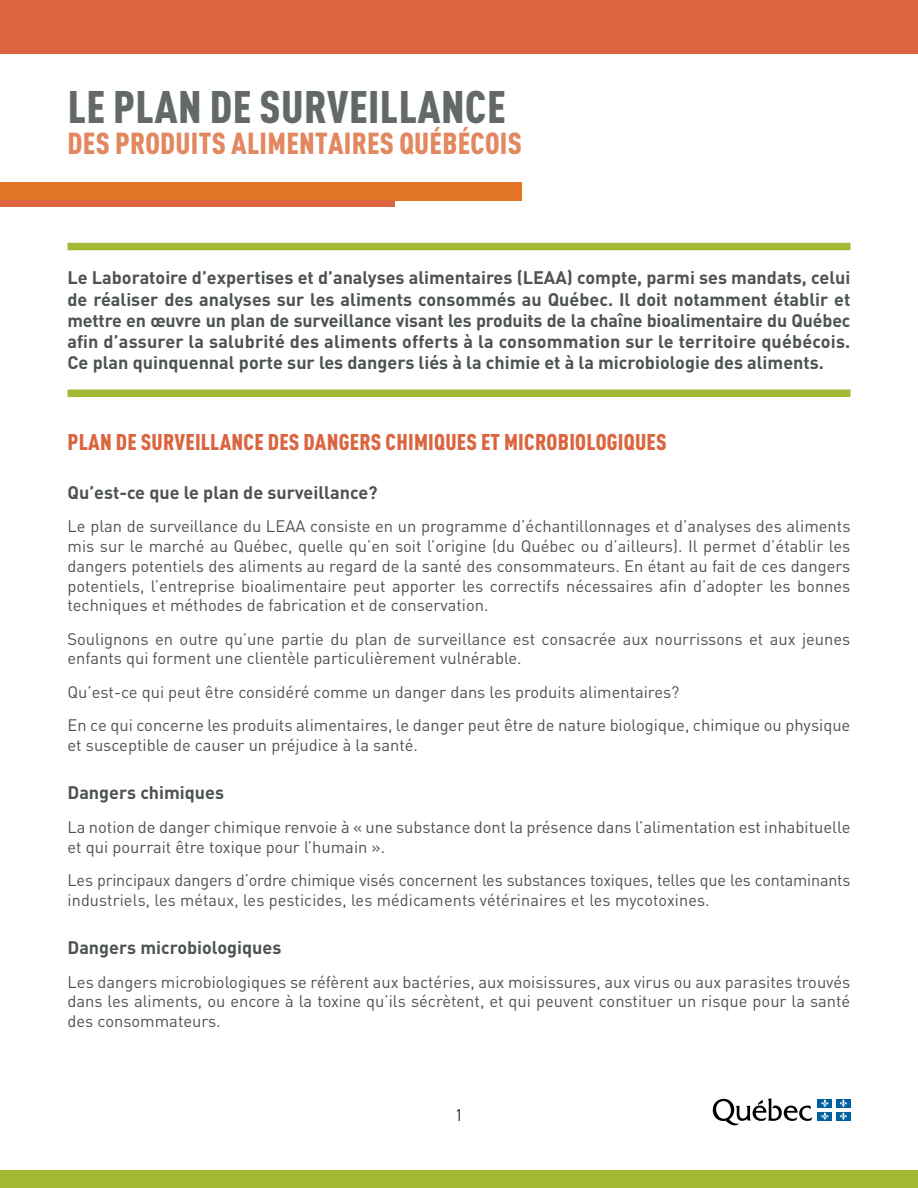
<style>
.page{position:relative;width:918px;height:1188px;background:#fff}
.page>*{position:absolute;margin:0;border:0;box-sizing:border-box;transform-origin:0 0}
.t1{font:900 condensed 45px "DINOT";letter-spacing:.01em;color:#626968}
.t2{font:900 condensed 30px "DINOT";letter-spacing:.01em;color:#e2875f}
.t3{font:900 condensed 22.5px "DINOT";letter-spacing:.01em;color:#da653f}
.Intro{font:700 18px/21.3px "DINOT";color:#4d5350;text-align:justify}
.t4{font:16.5px/19.8px "DINOT";color:#4d5350}
.Page{font:condensed 16.5px "DINOT";color:#000}
</style>
<div class="page">
<div style="left:68px;top:243px;width:782px;height:7px;background:#a2b935"></div>
<div style="left:68px;top:389px;width:782px;height:8px;background:#a2b935"></div>
<div style="left:0;top:0;width:918px;height:54px;background:#da653f"></div>
<div style="left:0;top:1171px;width:918px;height:17px;background:#a2b935"></div>
<div style="left:0;top:183px;width:522px;height:18px;background:#e37527"></div>
<div style="left:0;top:200px;width:394px;height:7px;background:#da653f"></div>
<img style="left:712px;top:1098px;width:139px;height:28px">
<h1 class="t1" style="left:68px;top:79px;width:439px">LE PLAN DE SURVEILLANCE</h1>
<h1 class="t2" style="left:68px;top:125px;width:456px">DES PRODUITS ALIMENTAIRES QUÉBÉCOIS</h1>
<p class="Intro" style="left:68px;top:266px;width:785px">Le Laboratoire d’expertises et d’analyses alimentaires (LEAA) compte, parmi ses mandats, celui de réaliser des analyses sur les aliments consommés au Québec. Il doit notamment établir et mettre en œuvre un plan de surveillance visant les produits de la chaîne bioalimentaire du Québec afin d’assurer la salubrité des aliments offerts à la consommation sur le territoire québécois.<br>Ce plan quinquennal porte sur les dangers liés à la chimie et à la microbiologie des aliments.</p>
<h2 class="t3" style="left:68px;top:428px;width:601px">PLAN DE SURVEILLANCE DES DANGERS CHIMIQUES ET MICROBIOLOGIQUES</h2>
<h3 class="Intro" style="left:68px;top:481px;width:312px">Qu’est-ce que le plan de surveillance?</h3>
<p class="t4" style="left:68px;top:516px;width:785px;text-align:justify">Le plan de surveillance du LEAA consiste en un programme d’échantillonnages et d’analyses des aliments mis sur le marché au Québec, quelle qu’en soit l’origine (du Québec ou d’ailleurs). Il permet d’établir les dangers potentiels des aliments au regard de la santé des consommateurs. En étant au fait de ces dangers potentiels, l’entreprise bioalimentaire peut apporter les correctifs nécessaires afin d’adopter les bonnes techniques et méthodes de fabrication et de conservation.</p>
<p class="t4" style="left:68px;top:628px;width:784px">Soulignons en outre qu’une partie du plan de surveillance est consacrée aux nourrissons et aux jeunes enfants qui forment une clientèle particulièrement vulnérable.</p>
<p class="t4" style="left:68px;top:681px;width:613px">Qu’est-ce qui peut être considéré comme un danger dans les produits alimentaires?</p>
<p class="t4" style="left:68px;top:714px;width:784px">En ce qui concerne les produits alimentaires, le danger peut être de nature biologique, chimique ou physique et susceptible de causer un préjudice à la santé.</p>
<h3 class="Intro" style="left:68px;top:782px;width:158px">Dangers chimiques</h3>
<p class="t4" style="left:68px;top:816px;width:784px">La notion de danger chimique renvoie à « une substance dont la présence dans l’alimentation est inhabituelle et qui pourrait être toxique pour l’humain ».</p>
<p class="t4" style="left:68px;top:869px;width:785px">Les principaux dangers d’ordre chimique visés concernent les substances toxiques, telles que les contaminants industriels, les métaux, les pesticides, les médicaments vétérinaires et les mycotoxines.</p>
<h3 class="Intro" style="left:68px;top:936px;width:215px">Dangers microbiologiques</h3>
<p class="t4" style="left:68px;top:971px;width:784px;text-align:justify">Les dangers microbiologiques se réfèrent aux bactéries, aux moisissures, aux virus ou aux parasites trouvés dans les aliments, ou encore à la toxine qu’ils sécrètent, et qui peuvent constituer un risque pour la santé des consommateurs.</p>
<p class="Page" style="left:456px;top:1105px;width:7px">1</p>
</div>
